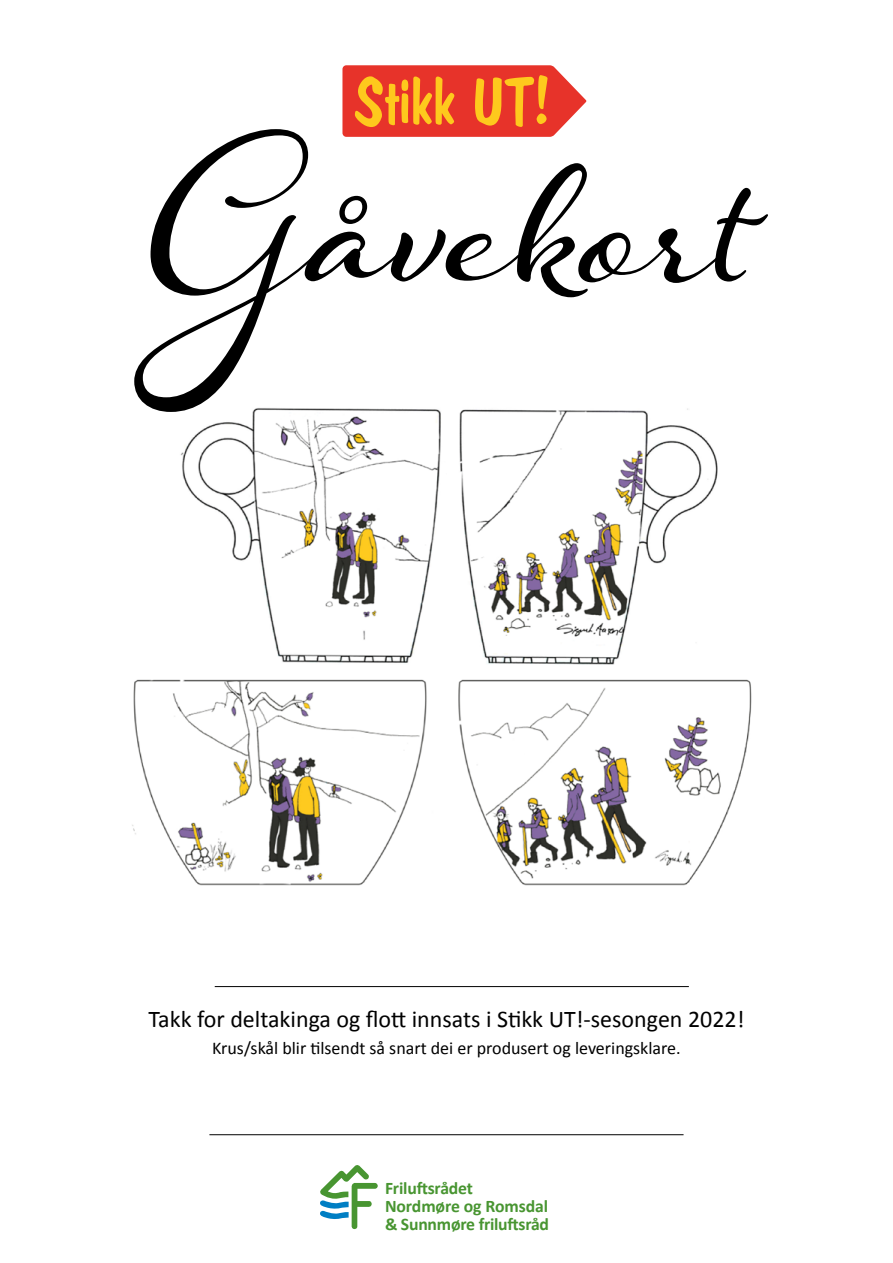
<style>
.page{position:relative;width:893px;height:1263px;background:#fff}
.page>*{position:absolute;margin:0;border:0;box-sizing:border-box;transform-origin:0 0}
.t1{font:286.5px "Hummingbird";color:#000}
.t2{font:24px "Calibri";color:#000}
.t3{font:18px "Calibri";color:#000}
.t4{font:700 17.7px/18.1px "Calibri";letter-spacing:-.015em;color:#489531}
</style>
<div class="page">
<img style="left:132px;top:408px;width:620px;height:478px">
<svg style="left:342px;top:65px;width:244px;height:72px;background:#ed6437"></svg>
<hr style="left:215px;top:986px;width:474px;height:1px;background:#000">
<hr style="left:209px;top:1134px;width:475px;height:1px;background:#000">
<svg style="left:320px;top:1165px;width:58px;height:64px"></svg>
<h1 class="t1" style="left:144px;top:12px;width:606px">Gåvekort</h1>
<h2 class="t2" style="left:148px;top:1002px;width:597px">Takk for deltakinga og flott innsats i Stikk UT!-sesongen 2022!</h2>
<p class="t3" style="left:212px;top:1035px;width:470px">Krus/skål blir tilsendt så snart dei er produsert og leveringsklare.</p>
<p class="t4" style="left:385px;top:1178px;width:166px">Friluftsrådet<br>Nordmøre og Romsdal &amp; Sunnmøre friluftsråd</p>
</div>
